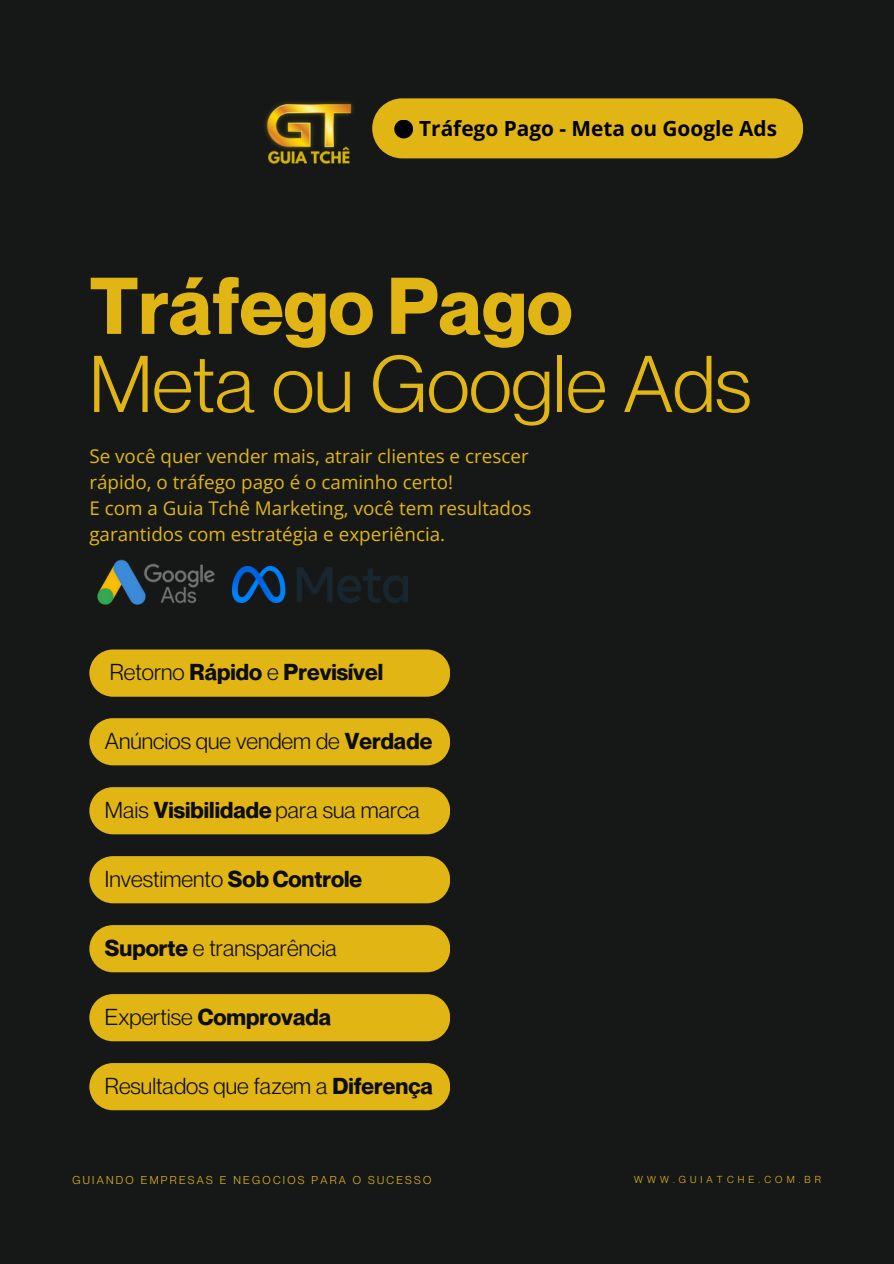
<style>
.page{position:relative;width:894px;height:1264px;background:#fff}
.page>*{position:absolute;margin:0;border:0;box-sizing:border-box;transform-origin:0 0}
.t1{font:78.45px/78.2px "Neue Montreal";color:#e1b614}
.t2{font:22.5px "Neue Montreal";color:#0d0d0d}
.t3{font:700 22.5px "Neue Montreal";color:#0d0d0d}
.t4{font:700 20.85px "Open Sans";color:#000}
.t5{font:18.9px/26.1px "Open Sans";color:#e1b614}
.t6{font:11.1px "Neue Montreal";letter-spacing:.205em;color:#e1b614}
.t7{font:9.9px "Neue Montreal";letter-spacing:.415em;color:#e1b614}
.s1{font-weight:700}
.s2{font-weight:400}
</style>
<div class="page">
<div style="left:0;top:0;width:893px;height:1263px;background:#161818"></div>
<div style="left:372px;top:98px;width:430px;height:60px;background:#e1b614"></div>
<div style="left:394px;top:120px;width:19px;height:18px;background:#000;border-radius:50%"></div>
<img style="left:265px;top:102px;width:88px;height:62px">
<div style="left:89px;top:649px;width:361px;height:47px;background:#e1b614"></div>
<div style="left:89px;top:718px;width:361px;height:47px;background:#e1b614"></div>
<div style="left:89px;top:787px;width:361px;height:47px;background:#e1b614"></div>
<div style="left:89px;top:856px;width:361px;height:47px;background:#e1b614"></div>
<div style="left:89px;top:925px;width:361px;height:47px;background:#e1b614"></div>
<div style="left:89px;top:994px;width:361px;height:47px;background:#e1b614"></div>
<div style="left:89px;top:1063px;width:361px;height:47px;background:#e1b614"></div>
<img style="left:97px;top:559px;width:118px;height:46px">
<img style="left:232px;top:567px;width:176px;height:35px">
<h3 class="t4" style="left:419px;top:114px;width:359px">Tráfego Pago - Meta ou Google Ads</h3>
<h4 class="t1" style="left:89px;top:265px;width:663px"><span class="s1">Tráfego Pago<br></span>Meta ou Google Ads</h4>
<h4 class="t5" style="left:89px;top:442px;width:441px">Se você quer vender mais, atrair clientes e crescer rápido, o tráfego pago é o caminho certo!</h4>
<h4 class="t5" style="left:89px;top:494px;width:443px">E com a Guia Tchê Marketing, você tem resultados garantidos com estratégia e experiência.</h4>
<h1 class="t3" style="left:110px;top:658px;width:275px"><span class="s2">Retorno</span> Rápido <span class="s2">e</span> Previsível</h1>
<p class="t2" style="left:105px;top:727px;width:329px">Anúncios que vendem de <span class="s1">Verdade</span></p>
<p class="t2" style="left:105px;top:795px;width:316px">Mais <span class="s1">Visibilidade</span> para sua marca</p>
<p class="t2" style="left:105px;top:864px;width:259px">Investimento <span class="s1">Sob Controle</span></p>
<p class="t2" style="left:105px;top:933px;width:233px"><span class="s1">Suporte</span> e transparência</p>
<h4 class="t3" style="left:105px;top:1002px;width:228px"><span class="s2">Expertise</span> Comprovada</h4>
<h4 class="t2" style="left:105px;top:1071px;width:329px">Resultados que fazem a <span class="s1">Diferença</span></h4>
<p class="t6" style="left:73px;top:1173px;width:360px">GUIANDO EMPRESAS E NEGOCIOS PARA O SUCESSO</p>
<p class="t7" style="left:634px;top:1173px;width:188px">WWW.GUIATCHE.COM.BR</p>
</div>
